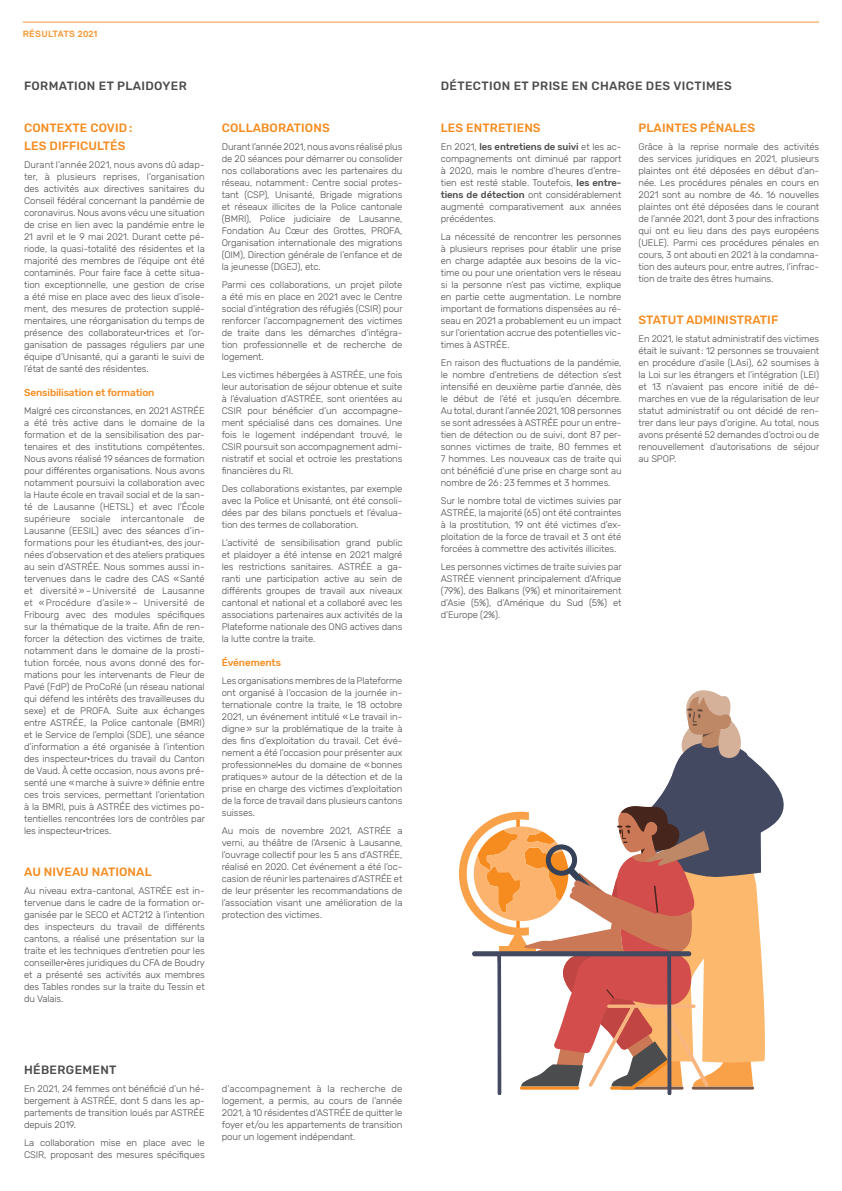
<style>
.page{position:relative;width:842px;height:1191px;background:#fff}
.page>*{position:absolute;margin:0;border:0;box-sizing:border-box;transform-origin:0 0}
.T2{font:500 12px/18px "Rubik";letter-spacing:.01em;color:#f68c1f}
.T1{font:500 12px "Rubik";letter-spacing:.03em;color:#4b4c4d}
.T4{font:500 10px "Rubik";letter-spacing:-.01em;color:#f68c1f}
.TEXTE_COURANT{font:300 9.5px/12px "Rubik";letter-spacing:-.01em;color:#4b4c4d;text-align:justify}
.TÉTIÊRE{font:700 9px "Replica Pro";letter-spacing:.02em;color:#f79937}
.s1{font-weight:500}
</style>
<div class="page">
<hr style="left:23px;top:22px;width:796px;height:1px;background:#f79937">
<svg style="left:459px;top:690px;width:325px;height:405px"></svg>
<p class="TÉTIÊRE" style="left:23px;top:29px;width:76px">RÉSULTATS 2021</p>
<p class="T1" style="left:24px;top:79px;width:164px">FORMATION ET PLAIDOYER</p>
<p class="T2" style="left:24px;top:119px;width:110px">CONTEXTE COVID :<br>LES DIFFICULTÉS</p>
<p class="TEXTE_COURANT" style="left:24px;top:159px;width:182px">Durant l’année 2021, nous avons dû adap‑ ter, à plusieurs reprises, l’organisation des activités aux directives sanitaires du Conseil fédéral concernant la pandémie de coronavirus. Nous avons vécu une situation de crise en lien avec la pandémie entre le 21 avril et le 9 mai 2021. Durant cette pé‑ riode, la quasi-totalité des résidentes et la majorité des membres de l’équipe ont été contaminés. Pour faire face à cette situa‑ tion exceptionnelle, une gestion de crise a été mise en place avec des lieux d’isole‑ ment, des mesures de protection supplé‑ mentaires, une réorganisation du temps de présence des collaborateur·trices et l’or‑ ganisation de passages réguliers par une équipe d’Unisanté, qui a garanti le suivi de l’état de santé des résidentes.</p>
<p class="T4" style="left:24px;top:387px;width:132px">Sensibilisation et formation</p>
<p class="TEXTE_COURANT" style="left:24px;top:405px;width:182px">Malgré ces circonstances, en 2021 ASTRÉE a été très active dans le domaine de la formation et de la sensibilisation des par‑ tenaires et des institutions compétentes.<br>Nous avons réalisé 19 séances de formation pour différentes organisations. Nous avons notamment poursuivi la collaboration avec la Haute école en travail social et de la san‑ té de Lausanne (HETSL) et avec l’École supérieure sociale intercantonale de Lausanne (EESIL) avec des séances d’in‑ formations pour les étudiant·es, des jour‑ nées d’observation et des ateliers pratiques au sein d’ASTRÉE. Nous sommes aussi in‑ tervenues dans le cadre des CAS «Santé et diversité»–Université de Lausanne et «Procédure d’asile»– Université de Fribourg avec des modules spécifiques sur la thématique de la traite. Afin de ren‑ forcer la détection des victimes de traite, notamment dans le domaine de la prosti‑ tution forcée, nous avons donné des for‑ mations pour les intervenants de Fleur de Pavé (FdP) de ProCoRé (un réseau national qui défend les intérêts des travailleuses du sexe) et de PROFA. Suite aux échanges entre ASTRÉE, la Police cantonale (BMRI) et le Service de l’emploi (SDE), une séance d’information a été organisée à l’intention des inspecteur·trices du travail du Canton de Vaud. À cette occasion, nous avons pré‑ senté une «marche à suivre» définie entre ces trois services, permettant l’orientation à la BMRI, puis à ASTRÉE des victimes po‑ tentielles rencontrées lors de contrôles par les inspecteur·trices.</p>
<p class="T2" style="left:24px;top:863px;width:129px">AU NIVEAU NATIONAL</p>
<p class="TEXTE_COURANT" style="left:24px;top:885px;width:182px">Au niveau extra-cantonal, ASTRÉE est in‑ tervenue dans le cadre de la formation or‑ ganisée par le SECO et ACT212 à l’intention des inspecteurs du travail de différents cantons, a réalisé une présentation sur la traite et les techniques d’entretien pour les conseiller·ères juridiques du CFA de Boudry et a présenté ses activités aux membres des Tables rondes sur la traite du Tessin et du Valais.</p>
<p class="T2" style="left:222px;top:119px;width:109px">COLLABORATIONS</p>
<p class="TEXTE_COURANT" style="left:222px;top:141px;width:182px">Durant l’année 2021, nous avons réalisé plus de 20 séances pour démarrer ou consolider nos collaborations avec les partenaires du réseau, notamment: Centre social protes‑ tant (CSP), Unisanté, Brigade migrations et réseaux illicites de la Police cantonale (BMRI), Police judiciaire de Lausanne, Fondation Au Cœur des Grottes, PROFA, Organisation internationale des migrations (OIM), Direction générale de l’enfance et de la jeunesse (DGEJ), etc.</p>
<p class="TEXTE_COURANT" style="left:222px;top:279px;width:182px">Parmi ces collaborations, un projet pilote a été mis en place en 2021 avec le Centre social d’intégration des réfugiés (CSIR) pour renforcer l’accompagnement des victimes de traite dans les démarches d’intégra‑ tion professionnelle et de recherche de logement.</p>
<p class="TEXTE_COURANT" style="left:222px;top:369px;width:182px">Les victimes hébergées à ASTRÉE, une fois leur autorisation de séjour obtenue et suite à l’évaluation d’ASTRÉE, sont orientées au CSIR pour bénéficier d’un accompagne‑ ment spécialisé dans ces domaines. Une fois le logement indépendant trouvé, le CSIR poursuit son accompagnement admi‑ nistratif et social et octroie les prestations financières du RI.</p>
<p class="TEXTE_COURANT" style="left:222px;top:483px;width:182px">Des collaborations existantes, par exemple avec la Police et Unisanté, ont été consoli‑ dées par des bilans ponctuels et l’évalua‑ tion des termes de collaboration.</p>
<p class="TEXTE_COURANT" style="left:222px;top:537px;width:182px">L’activité de sensibilisation grand public et plaidoyer a été intense en 2021 malgré les restrictions sanitaires. ASTRÉE a ga‑ ranti une participation active au sein de différents groupes de travail aux niveaux cantonal et national et a collaboré avec les associations partenaires aux activités de la Plateforme nationale des ONG actives dans la lutte contre la traite.</p>
<p class="T4" style="left:222px;top:657px;width:61px">Événements</p>
<p class="TEXTE_COURANT" style="left:222px;top:675px;width:182px">Les organisations membres de la Plateforme ont organisé à l’occasion de la journée in‑ ternationale contre la traite, le 18 octobre 2021, un événement intitulé «Le travail in‑ digne» sur la problématique de la traite à des fins d’exploitation du travail. Cet évé‑ nement a été l’occasion pour présenter aux professionnel·les du domaine de «bonnes pratiques» autour de la détection et de la prise en charge des victimes d’exploitation de la force de travail dans plusieurs cantons suisses.</p>
<p class="TEXTE_COURANT" style="left:222px;top:825px;width:182px">Au mois de novembre 2021, ASTRÉE a verni, au théâtre de l’Arsenic à Lausanne, l’ouvrage collectif pour les 5 ans d’ASTRÉE, réalisé en 2020. Cet événement a été l’oc‑ casion de réunir les partenaires d’ASTRÉE et de leur présenter les recommandations de l’association visant une amélioration de la protection des victimes.</p>
<p class="T1" style="left:24px;top:1063px;width:94px">HÉBERGEMENT</p>
<p class="TEXTE_COURANT" style="left:24px;top:1083px;width:182px">En 2021, 24 femmes ont bénéficié d’un hé‑ bergement à ASTRÉE, dont 5 dans les ap‑ partements de transition loués par ASTRÉE depuis 2019.</p>
<p class="TEXTE_COURANT" style="left:24px;top:1137px;width:182px">La collaboration mise en place avec le<br>CSIR, proposant des mesures spécifiques</p>
<p class="TEXTE_COURANT" style="left:222px;top:1083px;width:182px">d’accompagnement à la recherche de logement, a permis, au cours de l’année 2021, à 10 résidentes d’ASTRÉE de quitter le foyer et/ou les appartements de transition pour un logement indépendant.</p>
<p class="T1" style="left:441px;top:79px;width:292px">DÉTECTION ET PRISE EN CHARGE DES VICTIMES</p>
<p class="T2" style="left:441px;top:119px;width:101px">LES ENTRETIENS</p>
<p class="TEXTE_COURANT" style="left:441px;top:141px;width:182px">En 2021, <span class="s1">les entretiens de suivi</span> et les ac‑ compagnements ont diminué par rapport à 2020, mais le nombre d’heures d’entre‑ tien est resté stable. Toutefois, <span class="s1">les entre‑ tiens de détection</span> ont considérablement augmenté comparativement aux années précédentes.</p>
<p class="TEXTE_COURANT" style="left:441px;top:231px;width:182px">La nécessité de rencontrer les personnes à plusieurs reprises pour établir une prise en charge adaptée aux besoins de la vic‑ time ou pour une orientation vers le réseau si la personne n’est pas victime, explique en partie cette augmentation. Le nombre important de formations dispensées au ré‑ seau en 2021 a probablement eu un impact sur l’orientation accrue des potentielles vic‑ times à ASTRÉE.</p>
<p class="TEXTE_COURANT" style="left:441px;top:357px;width:182px">En raison des fluctuations de la pandémie, le nombre d’entretiens de détection s’est intensifié en deuxième partie d’année, dès le début de l’été et jusqu’en décembre.<br>Au total, durant l’année 2021, 108 personnes se sont adressées à ASTRÉE pour un entre‑ tien de détection ou de suivi, dont 87 per‑ sonnes victimes de traite, 80 femmes et 7 hommes. Les nouveaux cas de traite qui ont bénéficié d’une prise en charge sont au nombre de 26: 23 femmes et 3 hommes.</p>
<p class="TEXTE_COURANT" style="left:441px;top:495px;width:182px">Sur le nombre total de victimes suivies par ASTRÉE, la majorité (65) ont été contraintes à la prostitution, 19 ont été victimes d’ex‑ ploitation de la force de travail et 3 ont été forcées à commettre des activités illicites.</p>
<p class="TEXTE_COURANT" style="left:441px;top:561px;width:182px">Les personnes victimes de traite suivies par ASTRÉE viennent principalement d’Afrique (79%), des Balkans (9%) et minoritairement d’Asie (5%), d’Amérique du Sud (5%) et d’Europe (2%).</p>
<p class="T2" style="left:638px;top:119px;width:118px">PLAINTES PÉNALES</p>
<p class="TEXTE_COURANT" style="left:638px;top:141px;width:182px">Grâce à la reprise normale des activités des services juridiques en 2021, plusieurs plaintes ont été déposées en début d’an‑ née. Les procédures pénales en cours en 2021 sont au nombre de 46. 16 nouvelles plaintes ont été déposées dans le courant de l’année 2021, dont 3 pour des infractions qui ont eu lieu dans des pays européens (UELE). Parmi ces procédures pénales en cours, 3 ont abouti en 2021 à la condamna‑ tion des auteurs pour, entre autres, l’infrac‑ tion de traite des êtres humains.</p>
<p class="T2" style="left:638px;top:311px;width:141px">STATUT ADMINISTRATIF</p>
<p class="TEXTE_COURANT" style="left:638px;top:333px;width:182px">En 2021, le statut administratif des victimes était le suivant: 12 personnes se trouvaient en procédure d’asile (LAsi), 62 soumises à la Loi sur les étrangers et l’intégration (LEI) et 13 n’avaient pas encore initié de dé‑ marches en vue de la régularisation de leur statut administratif ou ont décidé de ren‑ trer dans leur pays d’origine. Au total, nous avons présenté 52 demandes d’octroi ou de renouvellement d’autorisations de séjour au SPOP.</p>
</div>
